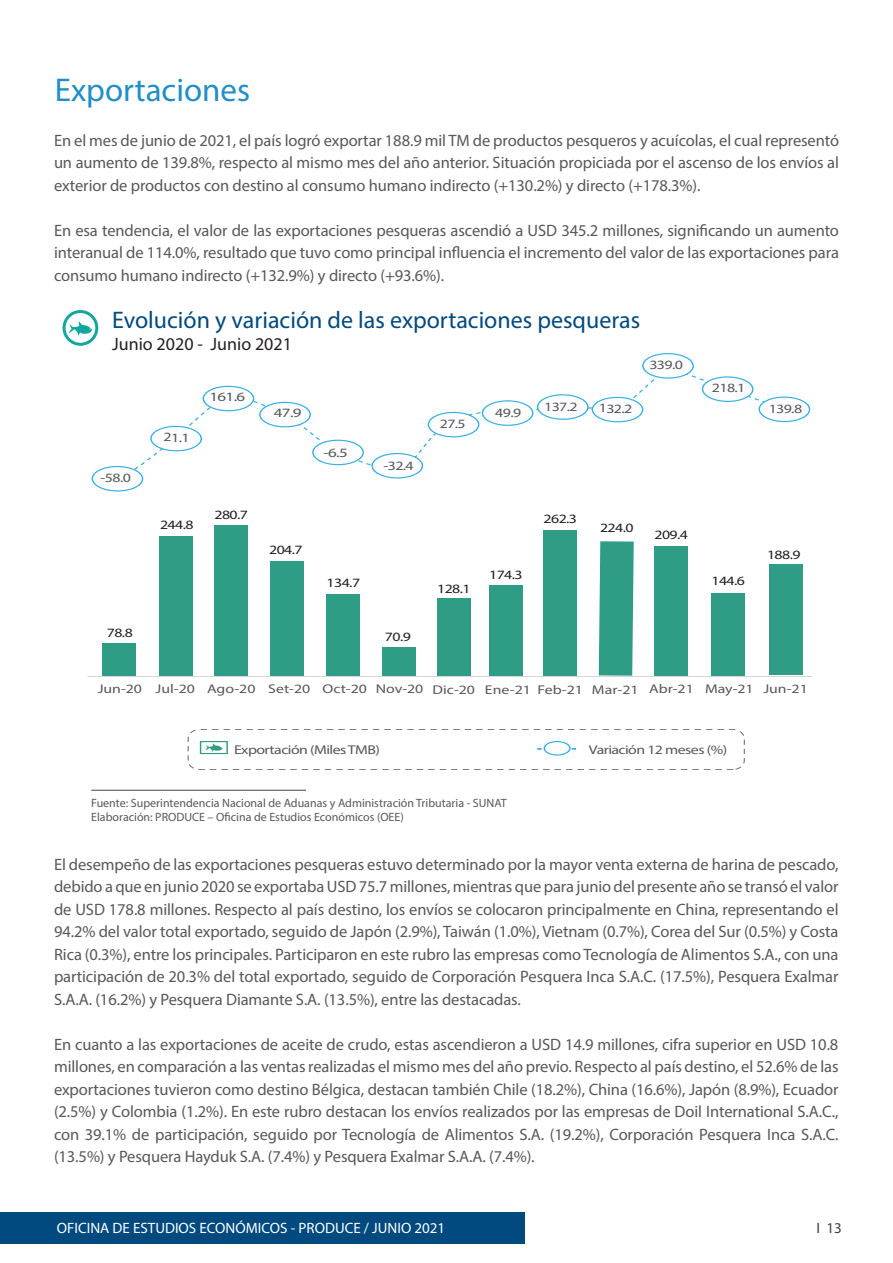
<style>
.page{position:relative;width:893px;height:1263px;background:#fff}
.page>*{position:absolute;margin:0;border:0;box-sizing:border-box;transform-origin:0 0}
.t1{font:33px "Myriad Pro";color:#228ec8}
.t2{font:24px "Myriad Pro";color:#004a7f}
.t3{font:18px "Myriad Pro";color:#231f20}
.t4{font:16.5px/22.5px "Myriad Pro";letter-spacing:-.005em;color:#57585a;text-align:justify}
.t5{font:15px "Myriad Pro";color:#fff}
.t6{font:15px "Myriad Pro";color:#3e3e3f}
.t7{font:300 12.75px "Pluto Sans Cond";color:#585757;scale:1.24 1}
.t8{font:12.75px "Pluto Sans Cond";letter-spacing:-.035em;color:#231f20;scale:1.24 1}
.t9{font:12.75px "Pluto Sans Cond";letter-spacing:-.035em;color:#575756;scale:1.24 1}
.t10{font:12.75px "Pluto Sans Cond";letter-spacing:-.035em;color:#585757;scale:1.24 1}
.t11{font:12.75px "Pluto Sans Cond";letter-spacing:-.035em;color:#575756;scale:1.33 1}
.t12{font:12px "Myriad Pro";color:#57585a}
</style>
<div class="page">
<div style="left:0;top:1212px;width:525px;height:32px;background:#004a7f"></div>
<hr style="left:91px;top:790px;width:215px;height:1px;background:#57585a">
<div style="left:63px;top:310px;width:35px;height:36px;border:3px solid #12a79d;border-radius:50%"></div>
<svg style="left:69px;top:321px;width:23px;height:15px"></svg>
<div style="left:543px;top:530px;width:34px;height:146px;background:#2f9c85"></div>
<div style="left:382px;top:647px;width:34px;height:29px;background:#2f9c85"></div>
<svg style="left:599px;top:541px;width:35px;height:135px;background:#39a08b"></svg>
<svg style="left:116px;top:370px;width:671px;height:110px"></svg>
<div style="left:103px;top:643px;width:33px;height:33px;background:#2f9c85"></div>
<div style="left:769px;top:565px;width:34px;height:110px;background:#2f9c85"></div>
<div style="left:711px;top:593px;width:33px;height:83px;background:#2f9c85"></div>
<div style="left:654px;top:546px;width:34px;height:130px;background:#2f9c85"></div>
<div style="left:326px;top:594px;width:34px;height:82px;background:#2f9c85"></div>
<div style="left:214px;top:525px;width:34px;height:151px;background:#2f9c85"></div>
<svg style="left:187px;top:729px;width:558px;height:41px"></svg>
<div style="left:260px;top:402px;width:50px;height:25px;background:#fdfdff;border-radius:50%"></div>
<div style="left:259px;top:402px;width:52px;height:25px;border:1px solid #38afe0;border-radius:50%"></div>
<div style="left:270px;top:561px;width:34px;height:115px;background:#2f9c85"></div>
<div style="left:313px;top:440px;width:50px;height:25px;background:#fdfdff;border-radius:50%"></div>
<div style="left:312px;top:440px;width:52px;height:25px;border:1px solid #38afe0;border-radius:50%"></div>
<div style="left:203px;top:386px;width:51px;height:25px;background:#fdfdff;border-radius:50%"></div>
<div style="left:203px;top:386px;width:51px;height:25px;border:1px solid #38afe0;border-radius:50%"></div>
<div style="left:372px;top:453px;width:50px;height:25px;background:#fdfdff;border-radius:50%"></div>
<div style="left:371px;top:453px;width:52px;height:26px;border:1px solid #38afe0;border-radius:50%"></div>
<div style="left:538px;top:395px;width:50px;height:24px;background:#fdfdff;border-radius:50%"></div>
<div style="left:537px;top:394px;width:52px;height:26px;border:1px solid #38afe0;border-radius:50%"></div>
<div style="left:592px;top:397px;width:51px;height:25px;background:#fdfdff;border-radius:50%"></div>
<div style="left:592px;top:397px;width:51px;height:26px;border:1px solid #38afe0;border-radius:50%"></div>
<div style="left:643px;top:353px;width:50px;height:25px;background:#fdfdff;border-radius:50%"></div>
<div style="left:642px;top:353px;width:52px;height:26px;border:1px solid #38afe0;border-radius:50%"></div>
<div style="left:702px;top:377px;width:51px;height:24px;background:#fdfdff;border-radius:50%"></div>
<div style="left:702px;top:376px;width:51px;height:26px;border:1px solid #38afe0;border-radius:50%"></div>
<div style="left:759px;top:397px;width:51px;height:25px;background:#fdfdff;border-radius:50%"></div>
<div style="left:758px;top:396px;width:52px;height:26px;border:1px solid #38afe0;border-radius:50%"></div>
<div style="left:92px;top:466px;width:51px;height:25px;background:#fdfdff;border-radius:50%"></div>
<div style="left:92px;top:466px;width:51px;height:26px;border:1px solid #38afe0;border-radius:50%"></div>
<div style="left:159px;top:537px;width:33px;height:139px;background:#2f9c85"></div>
<div style="left:151px;top:426px;width:50px;height:25px;background:#fdfdff;border-radius:50%"></div>
<div style="left:150px;top:426px;width:52px;height:26px;border:1px solid #38afe0;border-radius:50%"></div>
<div style="left:489px;top:585px;width:34px;height:91px;background:#2f9c85"></div>
<div style="left:482px;top:401px;width:51px;height:24px;background:#fdfdff;border-radius:50%"></div>
<div style="left:482px;top:400px;width:51px;height:26px;border:1px solid #38afe0;border-radius:50%"></div>
<div style="left:437px;top:599px;width:33px;height:77px;background:#2f9c85"></div>
<div style="left:428px;top:412px;width:51px;height:25px;background:#fdfdff;border-radius:50%"></div>
<div style="left:428px;top:412px;width:51px;height:25px;border:1px solid #38afe0;border-radius:50%"></div>
<p class="t1" style="left:55px;top:70px;width:197px">Exportaciones</p>
<p class="t4" style="left:54px;top:129px;width:787px">En el mes de junio de 2021, el país logró exportar 188.9 mil TM de productos pesqueros y acuícolas, el cual representó un aumento de 139.8%, respecto al mismo mes del año anterior. Situación propiciada por el ascenso de los envíos al exterior de productos con destino al consumo humano indirecto (+130.2%) y directo (+178.3%).</p>
<p class="t4" style="left:54px;top:219px;width:786px">En esa tendencia, el valor de las exportaciones pesqueras ascendió a USD 345.2 millones, significando un aumento interanual de 114.0%, resultado que tuvo como principal influencia el incremento del valor de las exportaciones para consumo humano indirecto (+132.9%) y directo (+93.6%).</p>
<p class="t2" style="left:112px;top:305px;width:529px">Evolución y variación de las exportaciones pesqueras</p>
<p class="t3" style="left:112px;top:332px;width:181px">Junio 2020 - Junio 2021</p>
<p class="t9" style="left:101px;top:469px;width:26px">-58.0</p>
<p class="t9" style="left:164px;top:429px;width:23px">21.1</p>
<p class="t11" style="left:209px;top:389px;width:29px">161.6</p>
<p class="t11" style="left:274px;top:405px;width:22px">47.9</p>
<p class="t11" style="left:323px;top:445px;width:20px">-6.5</p>
<p class="t9" style="left:383px;top:457px;width:26px">-32.4</p>
<p class="t9" style="left:440px;top:416px;width:22px">27.5</p>
<p class="t9" style="left:495px;top:404px;width:22px">49.9</p>
<p class="t9" style="left:544px;top:399px;width:29px">137.2</p>
<p class="t9" style="left:599px;top:400px;width:29px">132.2</p>
<p class="t9" style="left:649px;top:357px;width:29px">339.0</p>
<p class="t8" style="left:160px;top:517px;width:28px">244.8</p>
<p class="t8" style="left:214px;top:507px;width:28px">280.7</p>
<p class="t8" style="left:269px;top:542px;width:28px">204.7</p>
<p class="t8" style="left:327px;top:575px;width:28px">134.7</p>
<p class="t8" style="left:437px;top:581px;width:28px">128.1</p>
<p class="t8" style="left:489px;top:567px;width:28px">174.3</p>
<p class="t8" style="left:544px;top:511px;width:28px">262.3</p>
<p class="t8" style="left:600px;top:520px;width:28px">224.0</p>
<p class="t8" style="left:654px;top:527px;width:28px">209.4</p>
<p class="t8" style="left:107px;top:625px;width:22px">78.8</p>
<p class="t8" style="left:385px;top:628px;width:22px">70.9</p>
<p class="t9" style="left:712px;top:380px;width:29px">218.1</p>
<p class="t9" style="left:769px;top:401px;width:29px">139.8</p>
<p class="t8" style="left:711px;top:573px;width:28px">144.6</p>
<p class="t8" style="left:767px;top:547px;width:28px">188.9</p>
<p class="t7" style="left:98px;top:681px;width:37px">Jun-20</p>
<p class="t7" style="left:649px;top:681px;width:86px">Abr-21 May-21</p>
<p class="t7" style="left:156px;top:681px;width:33px">Jul-20</p>
<p class="t7" style="left:323px;top:681px;width:37px">Oct-20</p>
<p class="t7" style="left:268px;top:681px;width:35px">Set-20</p>
<p class="t7" style="left:538px;top:682px;width:38px">Feb-21</p>
<p class="t7" style="left:207px;top:681px;width:40px">Ago-20</p>
<p class="t7" style="left:376px;top:681px;width:40px">Nov-20</p>
<p class="t7" style="left:433px;top:681px;width:36px">Dic-20</p>
<p class="t7" style="left:485px;top:681px;width:39px">Ene-21</p>
<p class="t7" style="left:592px;top:682px;width:39px">Mar-21</p>
<p class="t7" style="left:763px;top:681px;width:37px">Jun-21</p>
<p class="t10" style="left:234px;top:742px;width:119px">Exportación (Miles TMB)</p>
<p class="t10" style="left:589px;top:742px;width:113px">Variación 12 meses (%)</p>
<p class="t12" style="left:91px;top:795px;width:417px">Fuente: Superintendencia Nacional de Aduanas y Administración Tributaria - SUNAT</p>
<p class="t12" style="left:91px;top:810px;width:314px">Elaboración: PRODUCE – Oficina de Estudios Económicos (OEE)</p>
<p class="t4" style="left:54px;top:853px;width:786px">El desempeño de las exportaciones pesqueras estuvo determinado por la mayor venta externa de harina de pescado, debido a que en junio 2020 se exportaba USD 75.7 millones, mientras que para junio del presente año se transó el valor de USD 178.8 millones. Respecto al país destino, los envíos se colocaron principalmente en China, representando el 94.2% del valor total exportado, seguido de Japón (2.9%), Taiwán (1.0%), Vietnam (0.7%), Corea del Sur (0.5%) y Costa Rica (0.3%), entre los principales. Participaron en este rubro las empresas como Tecnología de Alimentos S.A., con una participación de 20.3% del total exportado, seguido de Corporación Pesquera Inca S.A.C. (17.5%), Pesquera Exalmar S.A.A. (16.2%) y Pesquera Diamante S.A. (13.5%), entre las destacadas.</p>
<p class="t4" style="left:54px;top:1033px;width:786px">En cuanto a las exportaciones de aceite de crudo, estas ascendieron a USD 14.9 millones, cifra superior en USD 10.8 millones, en comparación a las ventas realizadas el mismo mes del año previo. Respecto al país destino, el 52.6% de las exportaciones tuvieron como destino Bélgica, destacan también Chile (18.2%), China (16.6%), Japón (8.9%), Ecuador (2.5%) y Colombia (1.2%). En este rubro destacan los envíos realizados por las empresas de Doil International S.A.C., con 39.1% de participación, seguido por Tecnología de Alimentos S.A. (19.2%), Corporación Pesquera Inca S.A.C. (13.5%) y Pesquera Hayduk S.A. (7.4%) y Pesquera Exalmar S.A.A. (7.4%).</p>
<p class="t5" style="left:57px;top:1219px;width:390px">OFICINA DE ESTUDIOS ECONÓMICOS - PRODUCE / JUNIO 2021</p>
<p class="t6" style="left:816px;top:1219px;width:27px">I 13</p>
</div>
